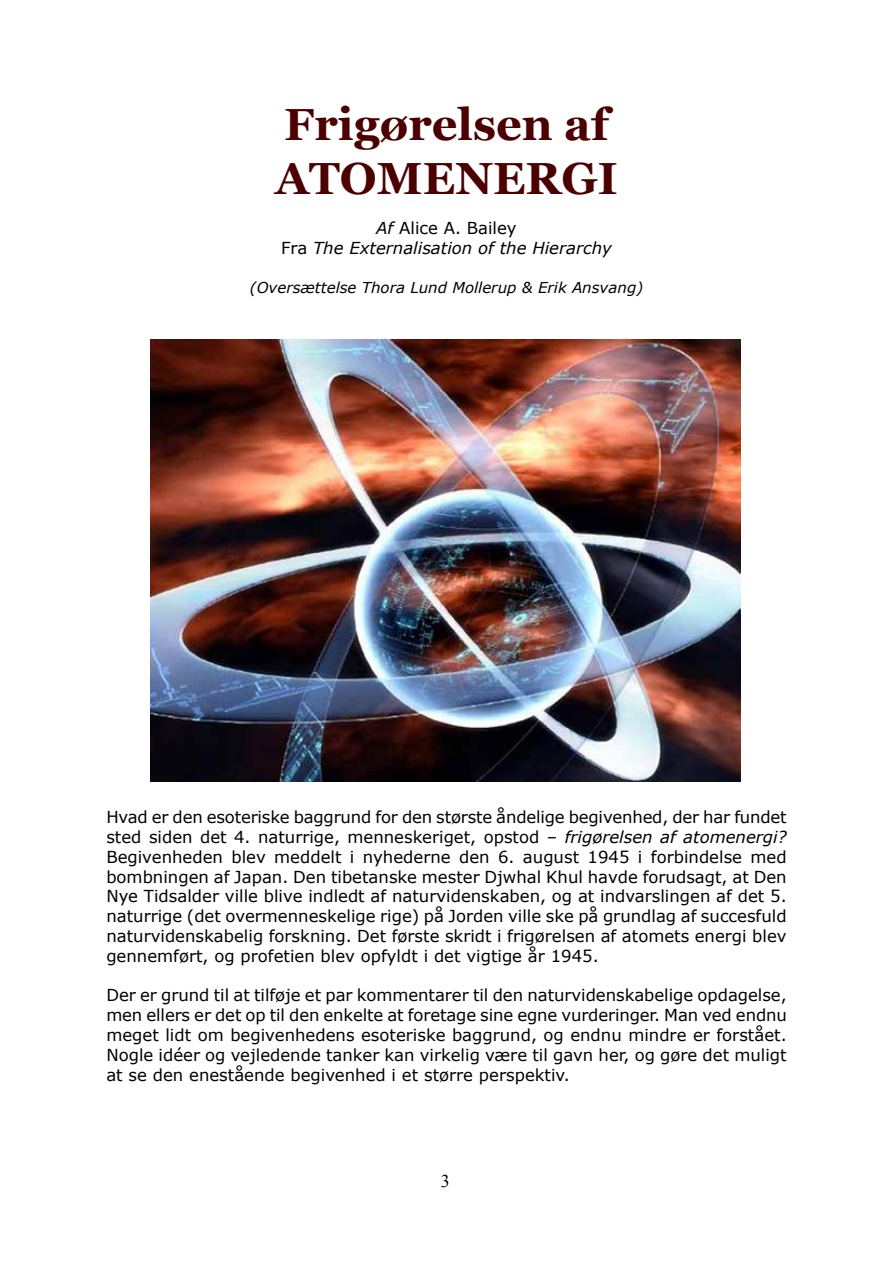
<style>
.page{position:relative;width:893px;height:1263px;background:#fff}
.page>*{position:absolute;margin:0;border:0;box-sizing:border-box;transform-origin:0 0}
.t1{font:700 45px/54px "Georgia";color:#4c0000}
.t2{font:18px "Times New Roman";color:#000}
.t3{font:16.5px/19.8px "Verdana";color:#000;text-align:justify}
.t4{font:italic 16.5px/19.8px "Verdana";color:#000;text-align:center}
.t5{font:italic 15px "Verdana";color:#000}
.s1{font-style:normal}
.s2{font-style:italic}
</style>
<div class="page">
<img style="left:151px;top:339px;width:589px;height:443px">
<h1 class="t1" style="left:275px;top:98px;width:344px">Frigørelsen af<br>ATOMENERGI</h1>
<p class="t4" style="left:281px;top:218px;width:332px">Af <span class="s1">Alice A. Bailey<br>Fra</span> The Externalisation of the Hierarchy</p>
<p class="t5" style="left:250px;top:278px;width:395px">(Oversættelse Thora Lund Mollerup &amp; Erik Ansvang)</p>
<p class="t3" style="left:106px;top:807px;width:682px">Hvad er den esoteriske baggrund for den største åndelige begivenhed, der har fundet sted siden det 4. naturrige, menneskeriget, opstod – <span class="s2">frigørelsen af atomenergi?<br></span>Begivenheden blev meddelt i nyhederne den 6. august 1945 i forbindelse med bombningen af Japan. Den tibetanske mester Djwhal Khul havde forudsagt, at Den Nye Tidsalder ville blive indledt af naturvidenskaben, og at indvarslingen af det 5. naturrige (det overmenneskelige rige) på Jorden ville ske på grundlag af succesfuld naturvidenskabelig forskning. Det første skridt i frigørelsen af atomets energi blev gennemført, og profetien blev opfyldt i det vigtige år 1945.</p>
<p class="t3" style="left:106px;top:985px;width:682px">Der er grund til at tilføje et par kommentarer til den naturvidenskabelige opdagelse, men ellers er det op til den enkelte at foretage sine egne vurderinger. Man ved endnu meget lidt om begivenhedens esoteriske baggrund, og endnu mindre er forstået.<br>Nogle idéer og vejledende tanker kan virkelig være til gavn her, og gøre det muligt at se den enestående begivenhed i et større perspektiv.</p>
<p class="t2" style="left:441px;top:1169px;width:10px">3</p>
</div>
